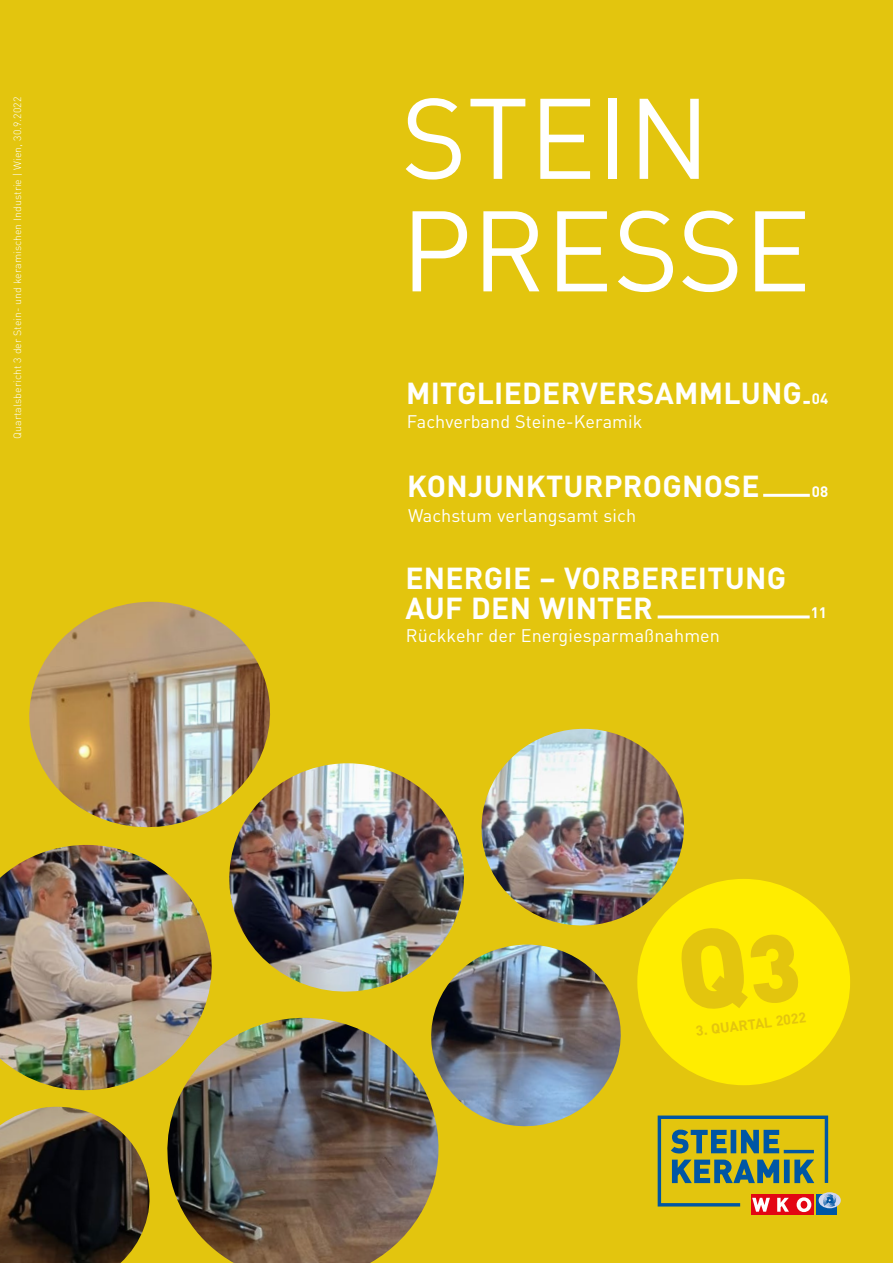
<style>
.page{position:relative;width:893px;height:1263px;background:#e3c50e}
.page>*{position:absolute;margin:0;border:0;box-sizing:border-box;transform-origin:0 0}
.t1{font:112.5px "DIN";color:#fff}
.Zwiti_groﬂ{font:700 30px/30px "DIN";letter-spacing:.01em;color:#fff}
.Zwiti_groﬂ-2{font:18px "DIN";letter-spacing:.005em;color:#fff}
.t2{font:700 15px "DIN";color:#fff}
.Zwiti_groﬂ-3{font:700 14.25px "DIN";color:#e3c50e}
.Zwiti_groﬂ-4{font:300 10.5px "DIN";letter-spacing:.005em;color:#fff}
</style>
<div class="page">
<img style="left:0;top:602px;width:691px;height:661px">
<div style="left:637px;top:879px;width:213px;height:206px;background:#ffed00;border-radius:50%"></div>
<svg style="left:803px;top:401px;width:7px;height:3px"></svg>
<hr style="left:658px;top:615px;width:152px;height:3px;background:#fff">
<div style="left:816px;top:1195px;width:21px;height:20px;background:#0056a4"></div>
<div style="left:794px;top:1195px;width:20px;height:20px;background:#e30613"></div>
<div style="left:772px;top:1195px;width:21px;height:20px;background:#e30613"></div>
<div style="left:751px;top:1195px;width:20px;height:20px;background:#e30613"></div>
<svg style="left:819px;top:1192px;width:22px;height:16px"></svg>
<svg style="left:658px;top:1115px;width:179px;height:97px"></svg>
<hr style="left:763px;top:494px;width:47px;height:3px;background:#fff">
<p class="Zwiti_groﬂ-4" style="left:11px;top:439px;width:343px;rotate:-90deg">Quartalsbericht 3 der Stein- und keramischen Industrie | Wien, 30.9.2022</p>
<p class="t1" style="left:401px;top:68px;width:311px">STEIN</p>
<p class="t1" style="left:401px;top:181px;width:412px">PRESSE</p>
<p class="Zwiti_groﬂ" style="left:406px;top:376px;width:397px">MITGLIEDERVERSAMMLUNG</p>
<p class="Zwiti_groﬂ-2" style="left:407px;top:411px;width:237px">Fachverband Steine-Keramik</p>
<p class="t2" style="left:812px;top:389px;width:18px">04</p>
<p class="Zwiti_groﬂ" style="left:407px;top:470px;width:354px">KONJUNKTURPROGNOSE</p>
<p class="t2" style="left:812px;top:482px;width:18px">08</p>
<p class="Zwiti_groﬂ-2" style="left:408px;top:504px;width:230px">Wachstum verlangsamt sich</p>
<p class="Zwiti_groﬂ" style="left:405px;top:561px;width:382px">ENERGIE – VORBEREITUNG<br>AUF DEN WINTER</p>
<p class="Zwiti_groﬂ-2" style="left:406px;top:624px;width:316px">Rückkehr der Energiesparmaßnahmen</p>
<p class="t2" style="left:811px;top:603px;width:18px">11</p>
<p class="Zwiti_groﬂ-3" style="left:695px;top:1021px;width:113px;rotate:-7deg">3. QUARTAL 2022</p>
</div>
